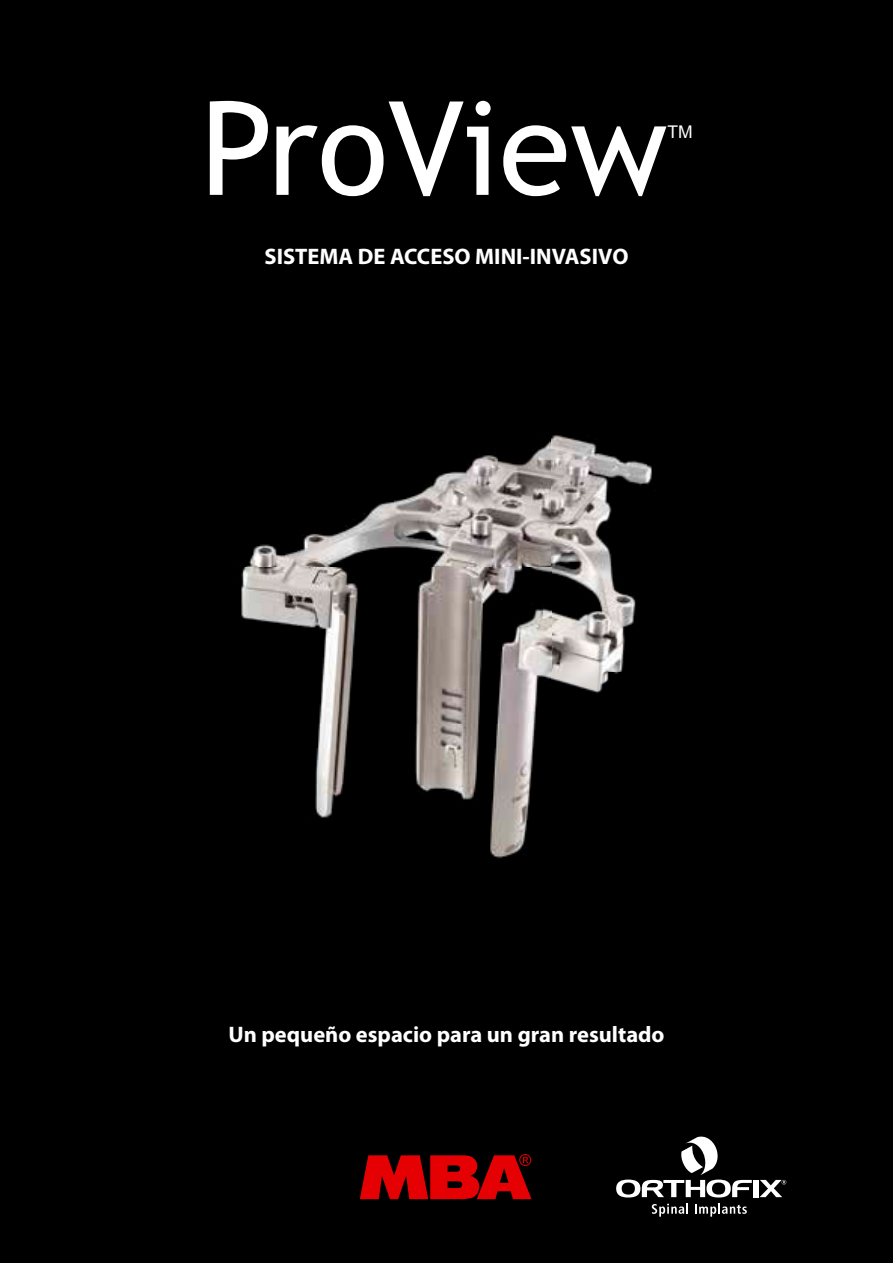
<style>
.page{position:relative;width:893px;height:1263px;background:#000}
.page>*{position:absolute;margin:0;border:0;box-sizing:border-box;transform-origin:0 0}
.t1{font:130.5px "Trebuchet MS";color:#fff}
.t2{font:700 22.5px "Myriad Pro";color:#fff}
.t3{font:17.55px "Arial";color:#fff}
</style>
<div class="page">
<svg style="left:616px;top:1136px;width:136px;height:61px"></svg>
<div style="left:753px;top:1180px;width:5px;height:17px;background:#fff"></div>
<svg style="left:760px;top:1180px;width:26px;height:17px"></svg>
<svg style="left:652px;top:1203px;width:36px;height:14px"></svg>
<svg style="left:695px;top:1203px;width:52px;height:14px"></svg>
<svg style="left:360px;top:1154px;width:171px;height:45px"></svg>
<img style="left:241px;top:434px;width:411px;height:424px">
<h1 class="t1" style="left:200px;top:72px;width:469px">ProView</h1>
<p class="t3" style="left:667px;top:123px;width:27px">TM</p>
<p class="t2" style="left:265px;top:241px;width:365px">SISTEMA DE ACCESO MINI-INVASIVO</p>
<p class="t2" style="left:228px;top:1020px;width:438px">Un pequeño espacio para un gran resultado</p>
</div>
